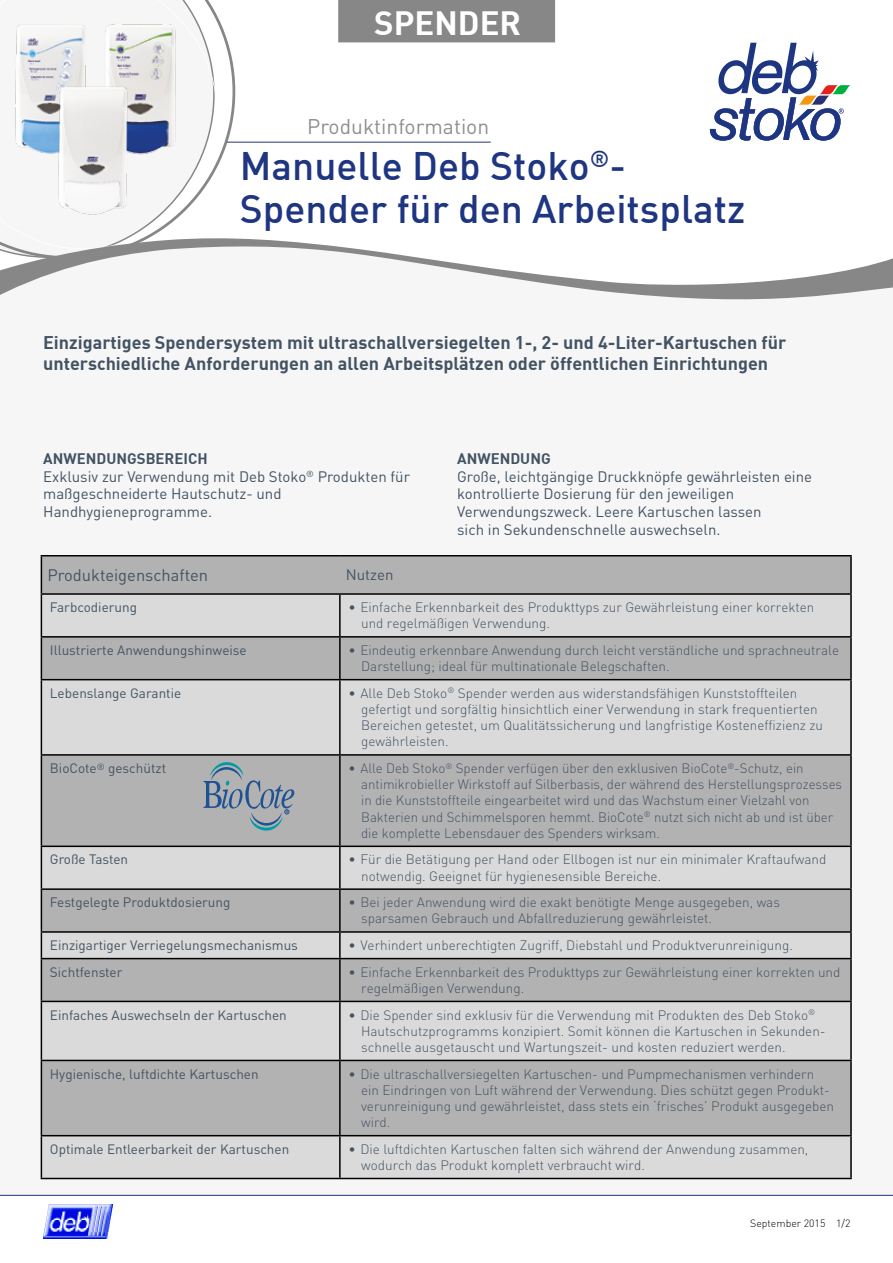
<style>
.page{position:relative;width:893px;height:1263px;background:#fff}
.page>*{position:absolute;margin:0;border:0;box-sizing:border-box;transform-origin:0 0}
.t1{font:500 39px/43.5px "DI Nbek";color:#1e3582}
.t2{font:700 33px "DI Nbek";color:#fff}
.t3{font:21px "DIN";color:#8e9090}
.t4{font:700 18px/21px "DI Nbek";color:#435363}
.t5{font:16.5px "DIN";color:#435363}
.t6{font:15px/17.7px "DIN";color:#435363}
.t7{font:700 15px "DI Nbek";color:#435363}
.t8{font:300 13.5px/16.2px "DIN";color:#435363}
.t9{font:13.5px "DIN";color:#435363}
.t10{font:300 10.5px "DIN";color:#000}
</style>
<div class="page">
<div style="left:0;top:60px;width:893px;height:1136px;background:#f6f6f6"></div>
<hr style="left:0;top:1195px;width:893px;height:1px;background:#1e3582">
<img style="left:43px;top:1204px;width:70px;height:34px">
<svg style="left:131px;top:0;width:99px;height:235px"></svg>
<hr style="left:227px;top:142px;width:264px;height:1px;background:#283371">
<svg style="left:0;top:235px;width:893px;height:65px"></svg>
<div style="left:338px;top:0;width:217px;height:42px;background:#878787"></div>
<svg style="left:710px;top:43px;width:140px;height:98px"></svg>
<img style="left:15px;top:24px;width:72px;height:130px">
<img style="left:104px;top:15px;width:81px;height:146px">
<svg style="left:42px;top:556px;width:808px;height:80px;background:#c6c5c5"></svg>
<div style="left:42px;top:638px;width:808px;height:41px;background:#b3b2b2"></div>
<div style="left:42px;top:680px;width:808px;height:74px;background:#dadada"></div>
<div style="left:42px;top:756px;width:808px;height:89px;background:#b3b2b2"></div>
<svg style="left:42px;top:847px;width:808px;height:331px;background:#c5c4c4"></svg>
<hr style="left:41px;top:555px;width:299px;height:1px;background:#000">
<hr style="left:41px;top:556px;width:1px;height:37px;background:#000">
<hr style="left:340px;top:555px;width:512px;height:1px;background:#000">
<hr style="left:850px;top:556px;width:2px;height:37px;background:#000">
<hr style="left:41px;top:636px;width:299px;height:2px;background:#000">
<hr style="left:340px;top:636px;width:512px;height:2px;background:#000">
<hr style="left:41px;top:679px;width:299px;height:1px;background:#000">
<hr style="left:340px;top:679px;width:512px;height:1px;background:#000">
<hr style="left:41px;top:754px;width:299px;height:2px;background:#000">
<hr style="left:340px;top:754px;width:512px;height:2px;background:#000">
<hr style="left:41px;top:845px;width:299px;height:2px;background:#000">
<hr style="left:340px;top:845px;width:512px;height:2px;background:#000">
<hr style="left:41px;top:888px;width:299px;height:2px;background:#000">
<hr style="left:340px;top:888px;width:512px;height:2px;background:#000">
<hr style="left:41px;top:931px;width:299px;height:2px;background:#000">
<hr style="left:340px;top:931px;width:512px;height:2px;background:#000">
<hr style="left:41px;top:958px;width:299px;height:1px;background:#000">
<hr style="left:340px;top:958px;width:512px;height:1px;background:#000">
<hr style="left:41px;top:1001px;width:299px;height:1px;background:#000">
<hr style="left:340px;top:1001px;width:512px;height:1px;background:#000">
<hr style="left:41px;top:1060px;width:299px;height:1px;background:#000">
<hr style="left:340px;top:1060px;width:512px;height:1px;background:#000">
<hr style="left:41px;top:1135px;width:299px;height:1px;background:#000">
<hr style="left:340px;top:1135px;width:512px;height:1px;background:#000">
<hr style="left:41px;top:593px;width:299px;height:2px;background:#000">
<hr style="left:41px;top:595px;width:1px;height:41px;background:#000">
<hr style="left:340px;top:593px;width:512px;height:2px;background:#000">
<hr style="left:339px;top:595px;width:2px;height:41px;background:#000">
<hr style="left:850px;top:595px;width:2px;height:41px;background:#000">
<hr style="left:41px;top:638px;width:1px;height:41px;background:#000">
<hr style="left:339px;top:638px;width:2px;height:41px;background:#000">
<hr style="left:850px;top:638px;width:2px;height:41px;background:#000">
<hr style="left:41px;top:680px;width:1px;height:74px;background:#000">
<hr style="left:339px;top:680px;width:2px;height:74px;background:#000">
<hr style="left:850px;top:680px;width:2px;height:74px;background:#000">
<hr style="left:41px;top:756px;width:1px;height:89px;background:#000">
<hr style="left:339px;top:756px;width:2px;height:89px;background:#000">
<hr style="left:850px;top:756px;width:2px;height:89px;background:#000">
<hr style="left:41px;top:847px;width:1px;height:41px;background:#000">
<hr style="left:339px;top:847px;width:2px;height:41px;background:#000">
<hr style="left:850px;top:847px;width:2px;height:41px;background:#000">
<hr style="left:41px;top:890px;width:1px;height:41px;background:#000">
<hr style="left:339px;top:890px;width:2px;height:41px;background:#000">
<hr style="left:850px;top:890px;width:2px;height:41px;background:#000">
<svg style="left:41px;top:933px;width:1px;height:25px"></svg>
<hr style="left:339px;top:933px;width:2px;height:25px;background:#000">
<hr style="left:850px;top:933px;width:2px;height:25px;background:#000">
<hr style="left:41px;top:959px;width:1px;height:42px;background:#000">
<hr style="left:339px;top:959px;width:2px;height:42px;background:#000">
<hr style="left:850px;top:959px;width:2px;height:42px;background:#000">
<hr style="left:41px;top:1002px;width:1px;height:58px;background:#000">
<hr style="left:339px;top:1002px;width:2px;height:58px;background:#000">
<hr style="left:850px;top:1002px;width:2px;height:58px;background:#000">
<hr style="left:41px;top:1061px;width:1px;height:74px;background:#000">
<hr style="left:339px;top:1061px;width:2px;height:74px;background:#000">
<hr style="left:850px;top:1061px;width:2px;height:74px;background:#000">
<hr style="left:41px;top:1136px;width:1px;height:42px;background:#000">
<hr style="left:339px;top:1136px;width:2px;height:42px;background:#000">
<hr style="left:850px;top:1136px;width:2px;height:42px;background:#000">
<hr style="left:41px;top:1178px;width:299px;height:1px;background:#000">
<hr style="left:340px;top:1178px;width:512px;height:1px;background:#000">
<img style="left:52px;top:84px;width:81px;height:132px">
<svg style="left:203px;top:762px;width:91px;height:69px;background:#98a3ad"></svg>
<h2 class="t2" style="left:374px;top:1px;width:148px">SPENDER</h2>
<h3 class="t3" style="left:307px;top:114px;width:183px">Produktinformation</h3>
<h1 class="t1" style="left:240px;top:142px;width:507px">Manuelle Deb Stoko<sup>®</sup>-<br>Spender für den Arbeitsplatz</h1>
<h3 class="t4" style="left:43px;top:331px;width:745px">Einzigartiges Spendersystem mit ultraschallversiegelten 1-, 2- und 4-Liter-Kartuschen für unterschiedliche Anforderungen an allen Arbeitsplätzen oder öffentlichen Einrichtungen</h3>
<p class="t7" style="left:43px;top:449px;width:166px">ANWENDUNGSBEREICH</p>
<p class="t6" style="left:43px;top:467px;width:368px">Exklusiv zur Verwendung mit Deb Stoko<sup>®</sup> Produkten für maßgeschneiderte Hautschutz- und<br>Handhygieneprogramme.</p>
<p class="t7" style="left:457px;top:449px;width:95px">ANWENDUNG</p>
<p class="t6" style="left:457px;top:467px;width:356px">Große, leichtgängige Druckknöpfe gewährleisten eine kontrollierte Dosierung für den jeweiligen Verwendungszweck. Leere Kartuschen lassen<br>sich in Sekundenschnelle auswechseln.</p>
<p class="t5" style="left:47px;top:564px;width:162px">Produkteigenschaften</p>
<p class="t6" style="left:346px;top:566px;width:49px">Nutzen</p>
<p class="t9" style="left:50px;top:599px;width:89px">Farbcodierung</p>
<p class="t8" style="left:361px;top:599px;width:455px;text-indent:-13px">• Einfache Erkennbarkeit des Produkttyps zur Gewährleistung einer korrekten und regelmäßigen Verwendung.</p>
<p class="t9" style="left:50px;top:642px;width:198px">Illustrierte Anwendungshinweise</p>
<p class="t8" style="left:361px;top:642px;width:479px;text-indent:-13px">• Eindeutig erkennbare Anwendung durch leicht verständliche und sprachneutrale<br>Darstellung; ideal für multinationale Belegschaften.</p>
<p class="t9" style="left:50px;top:684px;width:133px">Lebenslange Garantie</p>
<p class="t8" style="left:361px;top:685px;width:463px;text-indent:-13px">• Alle Deb Stoko<sup>®</sup> Spender werden aus widerstandsfähigen Kunststoffteilen gefertigt und sorgfältig hinsichtlich einer Verwendung in stark frequentierten Bereichen getestet, um Qualitätssicherung und langfristige Kosteneffizienz zu gewährleisten.</p>
<p class="t9" style="left:50px;top:760px;width:118px">BioCote<sup>®</sup> geschützt</p>
<p class="t8" style="left:361px;top:760px;width:482px;text-indent:-13px">• Alle Deb Stoko<sup>®</sup> Spender verfügen über den exklusiven BioCote<sup>®</sup>-Schutz, ein antimikrobieller Wirkstoff auf Silberbasis, der während des Herstellungsprozesses in die Kunststoffteile eingearbeitet wird und das Wachstum einer Vielzahl von Bakterien und Schimmelsporen hemmt. BioCote<sup>®</sup> nutzt sich nicht ab und ist über die komplette Lebensdauer des Spenders wirksam.</p>
<p class="t9" style="left:50px;top:851px;width:80px">Große Tasten</p>
<p class="t8" style="left:361px;top:851px;width:467px;text-indent:-13px">• Für die Betätigung per Hand oder Ellbogen ist nur ein minimaler Kraftaufwand notwendig. Geeignet für hygienesensible Bereiche.</p>
<p class="t9" style="left:50px;top:894px;width:182px">Festgelegte Produktdosierung</p>
<p class="t8" style="left:361px;top:894px;width:420px;text-indent:-13px">• Bei jeder Anwendung wird die exakt benötigte Menge ausgegeben, was sparsamen Gebrauch und Abfallreduzierung gewährleistet.</p>
<p class="t9" style="left:50px;top:937px;width:250px">Einzigartiger Verriegelungsmechanismus</p>
<p class="t8" style="left:348px;top:937px;width:446px">• Verhindert unberechtigten Zugriff, Diebstahl und Produktverunreinigung.</p>
<p class="t9" style="left:50px;top:963px;width:74px">Sichtfenster</p>
<p class="t8" style="left:361px;top:964px;width:481px;text-indent:-13px">• Einfache Erkennbarkeit des Produkttyps zur Gewährleistung einer korrekten und regelmäßigen Verwendung.</p>
<p class="t9" style="left:50px;top:1006px;width:238px">Einfaches Auswechseln der Kartuschen</p>
<p class="t8" style="left:361px;top:1006px;width:466px;text-indent:-13px">• Die Spender sind exklusiv für die Verwendung mit Produkten des Deb Stoko<sup>®<br></sup>Hautschutzprogramms konzipiert. Somit können die Kartuschen in Sekunden&shy;schnelle ausgetauscht und Wartungszeit- und kosten reduziert werden.</p>
<p class="t9" style="left:50px;top:1065px;width:210px">Hygienische, luftdichte Kartuschen</p>
<p class="t8" style="left:361px;top:1065px;width:474px;text-indent:-13px">• Die ultraschallversiegelten Kartuschen- und Pumpmechanismen verhindern ein Eindringen von Luft während der Verwendung. Dies schützt gegen Produkt&shy;verunreinigung und gewährleistet, dass stets ein ‘frisches’ Produkt ausgegeben wird.</p>
<p class="t9" style="left:50px;top:1140px;width:241px">Optimale Entleerbarkeit der Kartuschen</p>
<p class="t8" style="left:361px;top:1141px;width:449px;text-indent:-13px">• Die luftdichten Kartuschen falten sich während der Anwendung zusammen, wodurch das Produkt komplett verbraucht wird.</p>
<p class="t10" style="left:750px;top:1217px;width:102px">September 2015 1/2</p>
</div>
